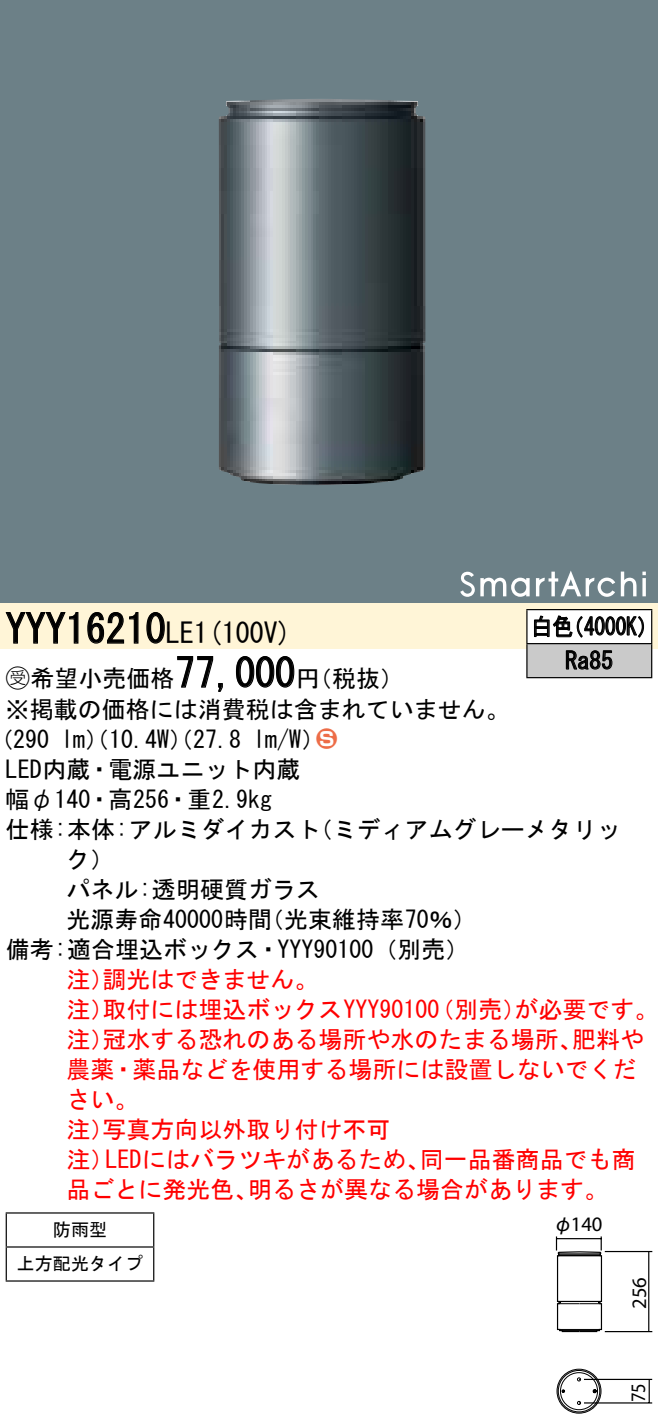
<style>
.page{position:relative;width:658px;height:1425px;background:#fff}
.page>*{position:absolute;margin:0;border:0;box-sizing:border-box;transform-origin:0 0}
.t1{font:40px "MS Gothic";color:#000}
.t2{font:28px "MS Gothic";color:#000}
.t3{font:24px/30px "MS Gothic";color:#000}
.t4{font:24px "MS Gothic";color:#f00}
.t5{font:24px/34px "MS Gothic";color:#000;scale:.88 1}
.t6{font:24px "Ford Classification 1";color:#ed6d48}
.t7{font:20.8px "ITC Avant Garde Std";color:#000}
.t8{font:20.8px "ITC Avant Garde Std";color:#000;scale:.9 1}
.t9{font:18px/34px "MS Gothic";color:#000;text-align:center}
.s1{font-family:"Ford Classification 1"}
.s2{color:#fff}
.s3{font-family:"Gothic BBB Pro Medium 90 pv RKSJ H"}
</style>
<div class="page">
<div style="left:0;top:0;width:658px;height:569px;background:#6c8087"></div>
<img style="left:219px;top:99px;width:206px;height:386px">
<div style="left:0;top:569px;width:658px;height:34px;background:#6c8087"></div>
<svg style="left:642px;top:578px;width:4px;height:18px"></svg>
<svg style="left:642px;top:572px;width:4px;height:3px"></svg>
<svg style="left:460px;top:571px;width:69px;height:26px"></svg>
<svg style="left:536px;top:571px;width:100px;height:26px"></svg>
<div style="left:0;top:603px;width:658px;height:46px;background:#fff5d7"></div>
<svg style="left:5px;top:612px;width:74px;height:32px"></svg>
<svg style="left:87px;top:612px;width:52px;height:32px"></svg>
<svg style="left:146px;top:612px;width:19px;height:32px"></svg>
<svg style="left:177px;top:656px;width:46px;height:36px"></svg>
<svg style="left:236px;top:656px;width:59px;height:32px"></svg>
<hr style="left:6px;top:1212px;width:148px;height:2px;background:#000">
<hr style="left:6px;top:1214px;width:1px;height:32px;background:#000">
<hr style="left:153px;top:1214px;width:1px;height:32px;background:#000">
<hr style="left:6px;top:1246px;width:148px;height:2px;background:#000">
<hr style="left:6px;top:1248px;width:1px;height:32px;background:#000">
<hr style="left:153px;top:1248px;width:1px;height:32px;background:#000">
<hr style="left:6px;top:1280px;width:148px;height:2px;background:#000">
<div style="left:527px;top:610px;width:124px;height:34px;background:#fff"></div>
<div style="left:527px;top:644px;width:124px;height:34px;background:#cacaca"></div>
<hr style="left:526px;top:609px;width:126px;height:1px;background:#000">
<hr style="left:526px;top:610px;width:1px;height:33px;background:#000">
<hr style="left:651px;top:610px;width:1px;height:33px;background:#000">
<hr style="left:526px;top:643px;width:126px;height:1px;background:#000">
<hr style="left:526px;top:644px;width:1px;height:33px;background:#000">
<hr style="left:651px;top:644px;width:1px;height:33px;background:#000">
<hr style="left:526px;top:677px;width:126px;height:1px;background:#000">
<svg style="left:534px;top:615px;width:110px;height:23px"></svg>
<svg style="left:565px;top:650px;width:47px;height:20px"></svg>
<hr style="left:604px;top:1251px;width:48px;height:1px;background:#000">
<hr style="left:604px;top:1331px;width:48px;height:1px;background:#000">
<svg style="left:556px;top:1236px;width:94px;height:97px"></svg>
<hr style="left:559px;top:1253px;width:41px;height:1px;background:#000">
<hr style="left:559px;top:1254px;width:41px;height:2px;background:#000">
<hr style="left:558px;top:1255px;width:42px;height:1px;background:#000">
<hr style="left:559px;top:1329px;width:40px;height:1px;background:#000">
<hr style="left:559px;top:1330px;width:40px;height:1px;background:#000">
<hr style="left:584px;top:1379px;width:68px;height:1px;background:#000">
<hr style="left:584px;top:1402px;width:68px;height:2px;background:#000">
<hr style="left:648px;top:1379px;width:2px;height:24px;background:#000">
<svg style="left:556px;top:1368px;width:46px;height:46px"></svg>
<h1 class="t1" style="left:6px;top:609px;width:162px">YYY16210</h1>
<p class="t2" style="left:166px;top:619px;width:127px">LE (1 100 (V</p>
<h1 class="t1" style="left:175px;top:653px;width:121px">77,000</h1>
<p class="t3" style="left:6px;top:663px;width:505px"><span class="s1">B</span>希望小売価格<br>※掲載の価格には消費税は含まれていません。</p>
<p class="t6" style="left:316px;top:726px;width:22px">2<span class="s2">3</span></p>
<p class="t3" style="left:296px;top:664px;width:109px">（円税抜(</p>
<p class="t3" style="left:253px;top:724px;width:73px">l m (W/</p>
<p class="t3" style="left:6px;top:724px;width:296px;text-indent:-16px">（290<br>LED内蔵・電源ユニット内蔵幅φ140・高256・重2.9kg</p>
<p class="t3" style="left:61px;top:724px;width:182px">lm）（10.4 ）（W 27.8</p>
<p class="t5" style="left:565px;top:610px;width:56px;text-indent:-34px">白色<br>Ra85</p>
<p class="t5" style="left:563px;top:610px;width:110px">（4000 (K</p>
<p class="t3" style="left:309px;top:814px;width:314px">（ミディアムグレーメタリッ</p>
<p class="t3" style="left:6px;top:814px;width:316px">仕様:本体:アルミダイカスト</p>
<p class="t3" style="left:66px;top:844px;width:49px">ク(</p>
<p class="t3" style="left:66px;top:874px;width:255px">パネル:透明硬質ガラス</p>
<p class="t3" style="left:260px;top:904px;width:218px">（光束維持率70％(</p>
<p class="t3" style="left:6px;top:904px;width:465px;text-indent:61px">光源寿命40000時間<br>備考:適合埋込ボックス・YYY90100（別売(</p>
<p class="t4" style="left:102px;top:967px;width:217px">調光はできません。</p>
<p class="t4" style="left:66px;top:967px;width:49px">注）</p>
<p class="t4" style="left:102px;top:997px;width:338px">取付には埋込ボックスYYY90100</p>
<p class="t4" style="left:66px;top:997px;width:49px">注）</p>
<p class="t4" style="left:514px;top:997px;width:145px">が必要です。</p>
<p class="t4" style="left:430px;top:997px;width:98px">（別売）</p>
<p class="t4" style="left:102px;top:1027px;width:481px">冠水する恐れのある場所や水のたまる場所、</p>
<p class="t4" style="left:66px;top:1027px;width:49px">注）</p>
<p class="t4" style="left:66px;top:1057px;width:571px">農薬・薬品などを使用する場所には設置しないでくだ</p>
<p class="t4" style="left:66px;top:1087px;width:73px">さい。</p>
<p class="t4" style="left:102px;top:1117px;width:289px">写真方向以外取り付け不可</p>
<p class="t4" style="left:572px;top:1027px;width:73px">肥料や</p>
<p class="t4" style="left:66px;top:1117px;width:49px">注）</p>
<p class="t4" style="left:66px;top:1147px;width:49px">注）</p>
<p class="t4" style="left:105px;top:1147px;width:326px">LEDにはバラツキがあるため、</p>
<p class="t4" style="left:420px;top:1147px;width:217px">同一品番商品でも商</p>
<p class="t4" style="left:66px;top:1177px;width:193px">品ごとに発光色、</p>
<p class="t9" style="left:17px;top:1213px;width:127px">防雨型<br>上方配光タイプ</p>
<p class="t4" style="left:248px;top:1177px;width:362px">明るさが異なる場合があります。</p>
<p class="t7" style="left:553px;top:1211px;width:51px"><span class="s3">φ</span>140</p>
<p class="t7" style="left:626px;top:1309px;width:33px;rotate:-90deg">256</p>
<p class="t8" style="left:625px;top:1402px;width:22px;rotate:-90deg">75</p>
</div>
